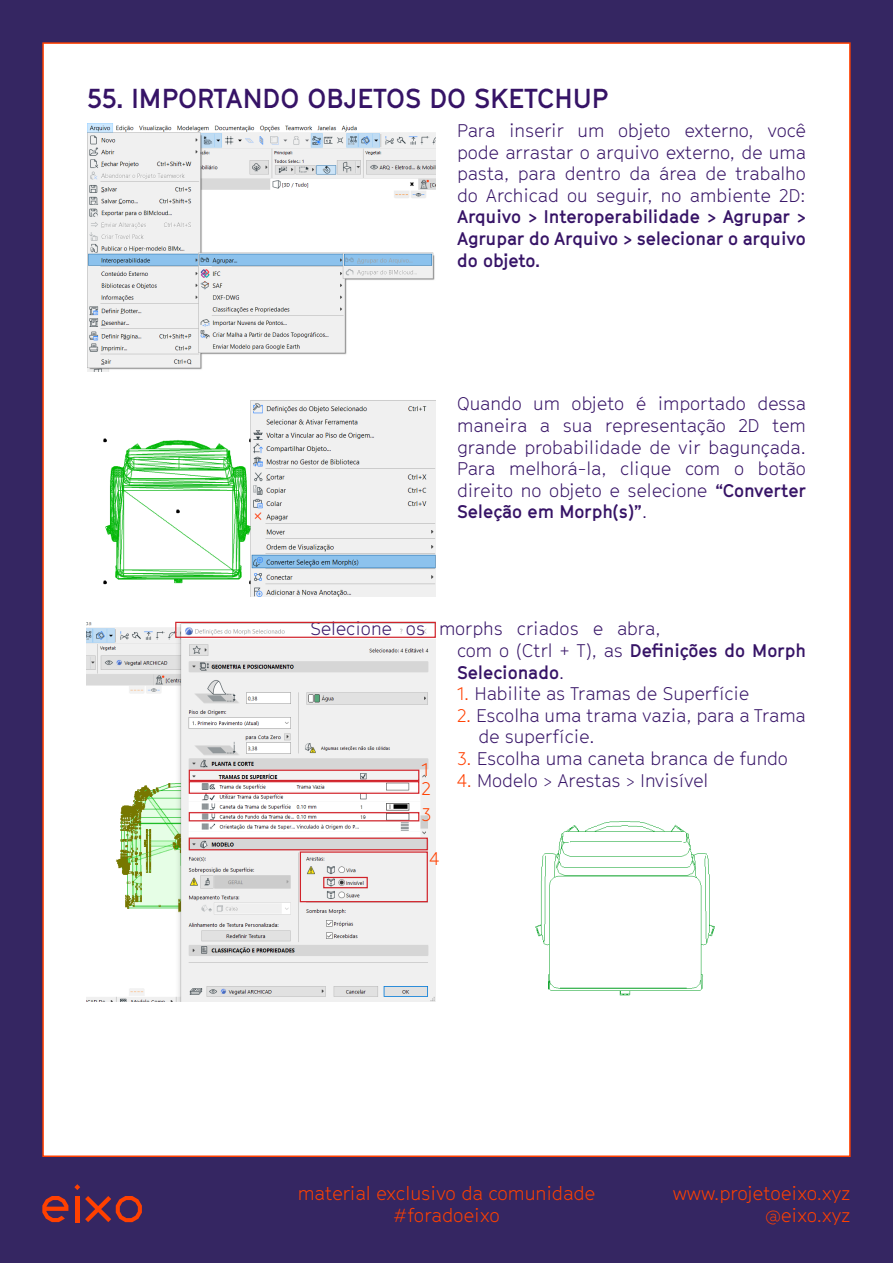
<style>
.page{position:relative;width:893px;height:1263px;background:#fff}
.page>*{position:absolute;margin:0;border:0;box-sizing:border-box;transform-origin:0 0}
.t1{font:700 27px "GT Cinetype";color:#361366}
.t2{font:300 18.6px/22.4px "GT Cinetype";color:#ff4000;text-align:right}
.t3{font:300 18px/21.6px "GT Cinetype";color:#361366;text-align:justify}
.t4{font:300 18px "GT Cinetype";color:#ff4000}
.s1{font-weight:700}
.s2{color:#ff4000}
</style>
<div class="page">
<div style="left:0;top:0;width:42px;height:1263px;background:#352662"></div>
<div style="left:851px;top:0;width:42px;height:1263px;background:#352662"></div>
<div style="left:31px;top:0;width:862px;height:42px;background:#352662"></div>
<div style="left:31px;top:1157px;width:862px;height:106px;background:#352662"></div>
<img style="left:103px;top:400px;width:333px;height:197px">
<img style="left:87px;top:123px;width:349px;height:249px">
<img style="left:87px;top:623px;width:349px;height:378px">
<img style="left:535px;top:821px;width:180px;height:175px">
<div style="left:175px;top:622px;width:261px;height:16px;border:1px solid #d1232a"></div>
<div style="left:189px;top:770px;width:230px;height:11px;border:1px solid #d1232a"></div>
<div style="left:189px;top:781px;width:230px;height:13px;border:1px solid #d1232a"></div>
<div style="left:189px;top:812px;width:230px;height:9px;border:1px solid #d1232a"></div>
<div style="left:189px;top:837px;width:239px;height:13px;border:1px solid #d1232a"></div>
<div style="left:300px;top:851px;width:128px;height:51px;border:1px solid #d1232a"></div>
<div style="left:323px;top:877px;width:45px;height:11px;border:1px solid #d1232a"></div>
<svg style="left:42px;top:1196px;width:26px;height:26px"></svg>
<svg style="left:74px;top:1184px;width:6px;height:6px"></svg>
<hr style="left:75px;top:1196px;width:4px;height:26px;background:#ff4000">
<svg style="left:85px;top:1196px;width:57px;height:26px"></svg>
<p class="t1" style="left:87px;top:82px;width:523px">55. IMPORTANDO OBJETOS DO SKETCHUP</p>
<p class="t3" style="left:457px;top:120px;width:350px">Para inserir um objeto externo, você pode arrastar o arquivo externo, de uma pasta, para dentro da área de trabalho do Archicad ou seguir, no ambiente 2D:<br><span class="s1">Arquivo &gt; Interoperabilidade &gt; Agrupar &gt; Agrupar do Arquivo &gt; selecionar o arquivo do objeto.</span></p>
<p class="t3" style="left:457px;top:393px;width:350px">Quando um objeto é importado dessa maneira a sua representação 2D tem grande probabilidade de vir bagunçada.<br>Para melhorá-la, clique com o botão direito no objeto e selecione <span class="s1">“Converter Seleção em Morph(s)”</span>.</p>
<p class="t3" style="left:457px;top:618px;width:350px;text-align:left;text-indent:-147px">Selecione os morphs criados e abra,<br>com o (Ctrl + T), as <span class="s1">Defnições do Morph<br>Selecionado</span>.</p>
<p class="t3" style="left:457px;top:683px;width:294px"><span class="s2">1.</span> Habilite as Tramas de Superfície</p>
<p class="t3" style="left:457px;top:704px;width:350px"><span class="s2">2.</span> Escolha uma trama vazia, para a Trama</p>
<p class="t3" style="left:478px;top:726px;width:118px">de superfície.</p>
<p class="t3" style="left:457px;top:748px;width:332px"><span class="s2">3.</span> Escolha uma caneta branca de fundo</p>
<p class="t3" style="left:457px;top:769px;width:253px"><span class="s2">4.</span> Modelo &gt; Arestas &gt; Invisível</p>
<p class="t4" style="left:421px;top:759px;width:9px">1</p>
<p class="t4" style="left:421px;top:778px;width:11px">2</p>
<p class="t4" style="left:421px;top:803px;width:11px">3</p>
<p class="t4" style="left:429px;top:848px;width:11px">4</p>
<p class="t2" style="left:298px;top:1182px;width:299px;text-align:center">material exclusivo da comunidade #foradoeixo</p>
<p class="t2" style="left:673px;top:1182px;width:179px">www.projetoeixo.xyz @eixo.xyz</p>
</div>
